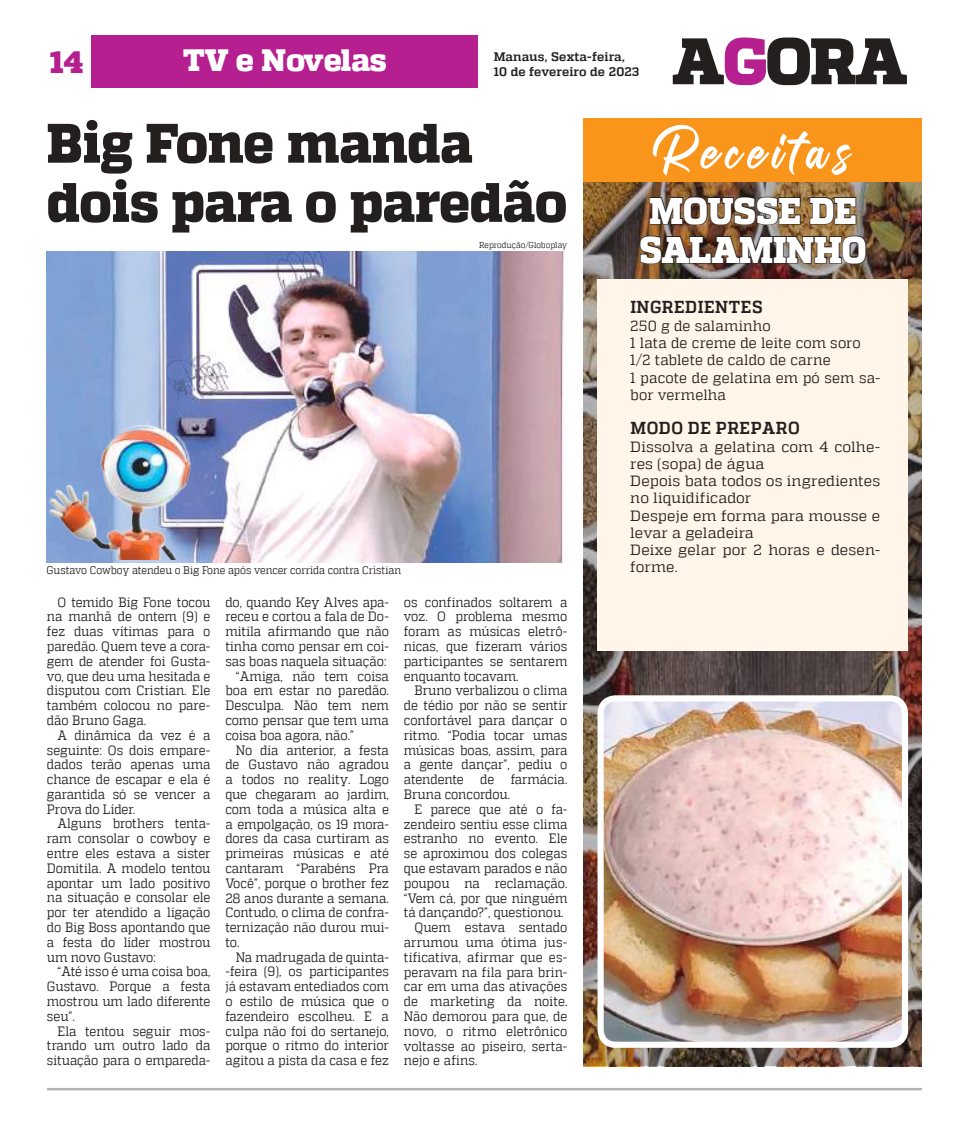
<style>
.page{position:relative;width:957px;height:1134px;background:#fff}
.page>*{position:absolute;margin:0;border:0;box-sizing:border-box;transform-origin:0 0}
.t1{font:800 55.5px/59.2px "MW Quadon";letter-spacing:-.015em;color:#241f1f;scale:.95 1}
.t2{font:800 37px/39px "MW Quadon";letter-spacing:-.01em;color:#fff;scale:.95 1}
.t3{font:800 30.88px "MW Quadon";color:#fff}
.t4{font:800 30.88px "MW Quadon";color:#b51f8f}
.t5{font:700 17.25px "MW Quadon";letter-spacing:.035em;color:#241f1f;scale:.95 1}
.t6{font:14.75px/17.2px "MW Quadon";letter-spacing:.01em;color:#241f1f}
.t7{font:14.75px/17.2px "MW Quadon";letter-spacing:.01em;color:#241f1f;scale:.95 1}
.t8{font:13.5px/14.8px "MW Quadon";letter-spacing:-.005em;color:#241f1f;text-align:justify;scale:.9 1}
.t9{font:13.5px "MW Quadon";letter-spacing:.015em;color:#241f1f;scale:.9 1}
.t10{font:700 12.38px "MW Quadon";letter-spacing:.01em;color:#241f1f}
.t11{font:11.12px "MW Quadon";letter-spacing:-.005em;color:#241f1f;scale:.9 1}
.t12{font:8.62px "MW Quadon";letter-spacing:.01em;color:#241f1f;scale:.9 1}
</style>
<div class="page">
<div style="left:92px;top:35px;width:386px;height:53px;background:#b51f8f"></div>
<svg style="left:673px;top:38px;width:234px;height:47px"></svg>
<hr style="left:47px;top:1088px;width:874px;height:2px;background:#b5b5b6">
<img style="left:47px;top:251px;width:517px;height:311px">
<img style="left:583px;top:182px;width:338px;height:884px">
<img style="left:600px;top:698px;width:305px;height:346px">
<div style="left:597px;top:695px;width:311px;height:353px;border:6px solid #fff;border-radius:15px"></div>
<img style="left:648px;top:196px;width:153px;height:30px">
<svg style="left:809px;top:196px;width:48px;height:29px"></svg>
<img style="left:639px;top:235px;width:228px;height:30px">
<div style="left:597px;top:279px;width:311px;height:372px;background:#fff5e8"></div>
<div style="left:583px;top:118px;width:338px;height:64px;background:#f9951b"></div>
<svg style="left:652px;top:125px;width:200px;height:50px"></svg>
<img style="left:46px;top:420px;width:148px;height:139px">
<h3 class="t4" style="left:50px;top:44px;width:35px">14</h3>
<h3 class="t3" style="left:183px;top:42px;width:205px">TV e Novelas</h3>
<p class="t10" style="left:494px;top:49px;width:132px">Manaus, Sexta-feira,</p>
<p class="t10" style="left:494px;top:64px;width:147px">10 de fevereiro de 2023</p>
<h1 class="t1" style="left:47px;top:115px;width:550px">Big Fone manda dois para o paredão</h1>
<p class="t12" style="left:479px;top:240px;width:100px">Reprodução/Globoplay</p>
<p class="t11" style="left:47px;top:564px;width:396px">Gustavo Cowboy atendeu o Big Fone após vencer corrida contra Cristian</p>
<p class="t8" style="left:47px;top:594px;width:183px;text-indent:11px">O temido Big Fone tocou na manhã de ontem (9) e fez duas vítimas para o paredão. Quem teve a cora&shy;gem de atender foi Gusta&shy;vo, que deu uma hesitada e disputou com Cristian. Ele também colocou no pare&shy;dão Bruno Gaga.</p>
<p class="t8" style="left:47px;top:727px;width:183px;text-indent:11px">A dinâmica da vez é a seguinte: Os dois empare&shy;dados terão apenas uma chance de escapar e ela é garantida só se vencer a Prova do Líder.</p>
<p class="t8" style="left:47px;top:816px;width:183px;text-indent:11px">Alguns brothers tenta&shy;ram consolar o cowboy e entre eles estava a sister Domitila. A modelo tentou apontar um lado positivo na situação e consolar ele por ter atendido a ligação do Big Boss apontando que a festa do líder mostrou um novo Gustavo:</p>
<p class="t8" style="left:47px;top:964px;width:183px;text-indent:11px">“Até isso é uma coisa boa, Gustavo. Porque a festa mostrou um lado diferente seu”.</p>
<p class="t8" style="left:47px;top:1023px;width:183px;text-indent:11px">Ela tentou seguir mos&shy;trando um outro lado da situação para o empareda-</p>
<p class="t8" style="left:225px;top:594px;width:183px">do, quando Key Alves apa-</p>
<p class="t8" style="left:225px;top:609px;width:183px">receu e cortou a fala de Do-</p>
<p class="t8" style="left:225px;top:624px;width:183px">mitila afirmando que não</p>
<p class="t8" style="left:225px;top:639px;width:183px">tinha como pensar em coi-</p>
<p class="t8" style="left:225px;top:654px;width:180px">sas boas naquela situação:</p>
<p class="t8" style="left:236px;top:668px;width:172px">“Amiga, não tem coisa</p>
<p class="t8" style="left:225px;top:683px;width:183px">boa em estar no paredão.</p>
<p class="t8" style="left:225px;top:698px;width:183px">Desculpa. Não tem nem</p>
<p class="t8" style="left:225px;top:713px;width:183px">como pensar que tem uma</p>
<p class="t8" style="left:225px;top:728px;width:144px">coisa boa agora, não.”</p>
<p class="t8" style="left:236px;top:742px;width:172px">No dia anterior, a festa</p>
<p class="t8" style="left:225px;top:757px;width:183px">de Gustavo não agradou</p>
<p class="t8" style="left:225px;top:772px;width:183px">a todos no reality. Logo</p>
<p class="t8" style="left:225px;top:787px;width:183px">que chegaram ao jardim,</p>
<p class="t8" style="left:225px;top:801px;width:183px">com toda a música alta e</p>
<p class="t8" style="left:225px;top:816px;width:183px">a empolgação, os 19 mora-</p>
<p class="t8" style="left:225px;top:831px;width:183px">dores da casa curtiram as</p>
<p class="t8" style="left:225px;top:846px;width:183px">primeiras músicas e até</p>
<p class="t8" style="left:225px;top:861px;width:183px">cantaram “Parabéns Pra</p>
<p class="t8" style="left:225px;top:875px;width:183px">Você”, porque o brother fez</p>
<p class="t8" style="left:225px;top:890px;width:183px">28 anos durante a semana.</p>
<p class="t8" style="left:225px;top:905px;width:183px">Contudo, o clima de confra-</p>
<p class="t8" style="left:225px;top:920px;width:183px">ternização não durou mui-</p>
<p class="t8" style="left:225px;top:935px;width:17px">to.</p>
<p class="t8" style="left:236px;top:949px;width:172px">Na madrugada de quinta-</p>
<p class="t8" style="left:225px;top:964px;width:183px">-feira (9), os participantes</p>
<p class="t8" style="left:225px;top:979px;width:183px">já estavam entediados com</p>
<p class="t8" style="left:225px;top:994px;width:183px">o estilo de música que o</p>
<p class="t8" style="left:225px;top:1009px;width:183px">fazendeiro escolheu. E a</p>
<p class="t8" style="left:225px;top:1023px;width:183px">culpa não foi do sertanejo,</p>
<p class="t8" style="left:225px;top:1038px;width:183px">porque o ritmo do interior</p>
<p class="t8" style="left:225px;top:1053px;width:183px">agitou a pista da casa e fez</p>
<p class="t8" style="left:404px;top:594px;width:183px">os confinados soltarem a voz. O problema mesmo foram as músicas eletrô&shy;nicas, que fizeram vários participantes se sentarem enquanto tocavam.</p>
<p class="t8" style="left:404px;top:683px;width:183px;text-indent:11px">Bruno verbalizou o clima de tédio por não se sentir confortável para dançar o ritmo. “Podia tocar umas músicas boas, assim, para a gente dançar”, pediu o atendente de farmácia.<br>Bruna concordou.</p>
<p class="t8" style="left:414px;top:802px;width:172px">E parece que até o fa-</p>
<p class="t8" style="left:404px;top:816px;width:183px">zendeiro sentiu esse clima</p>
<p class="t8" style="left:404px;top:831px;width:183px">estranho no evento. Ele</p>
<p class="t8" style="left:404px;top:846px;width:183px">se aproximou dos colegas</p>
<p class="t8" style="left:404px;top:861px;width:183px">que estavam parados e não</p>
<p class="t8" style="left:404px;top:875px;width:183px">poupou na reclamação.</p>
<p class="t8" style="left:404px;top:890px;width:183px">“Vem cá, por que ninguém</p>
<p class="t8" style="left:404px;top:905px;width:179px">tá dançando?”, questionou.</p>
<p class="t8" style="left:414px;top:920px;width:172px">Quem estava sentado</p>
<p class="t8" style="left:404px;top:935px;width:183px">arrumou uma ótima jus-</p>
<p class="t8" style="left:404px;top:949px;width:183px">tificativa, afirmar que es-</p>
<p class="t8" style="left:404px;top:964px;width:183px">peravam na fila para brin-</p>
<p class="t8" style="left:404px;top:979px;width:183px">car em uma das ativações</p>
<p class="t8" style="left:404px;top:994px;width:183px">de marketing da noite.</p>
<p class="t8" style="left:404px;top:1009px;width:183px">Não demorou para que, de</p>
<p class="t8" style="left:404px;top:1023px;width:183px">novo, o ritmo eletrônico</p>
<p class="t8" style="left:404px;top:1038px;width:183px">voltasse ao piseiro, serta-</p>
<p class="t9" style="left:404px;top:1053px;width:83px">nejo e afins.</p>
<h2 class="t2" style="left:639px;top:192px;width:241px">MOUSSE DE<br>SALAMINHO</h2>
<p class="t5" style="left:630px;top:297px;width:141px">INGREDIENTES</p>
<p class="t7" style="left:630px;top:317px;width:265px">250 g de salaminho<br>1 lata de creme de leite com soro<br>1/2 tablete de caldo de carne<br>1 pacote de gelatina em pó sem sa&shy;bor vermelha</p>
<p class="t5" style="left:630px;top:418px;width:180px">MODO DE PREPARO</p>
<p class="t6" style="left:630px;top:438px;width:251px">Dissolva a gelatina com 4 colhe&shy;res (sopa) de água<br>Depois bata todos os ingredientes no liquidificador<br>Despeje em forma para mousse e levar a geladeira<br>Deixe gelar por 2 horas e desen&shy;forme.</p>
</div>
